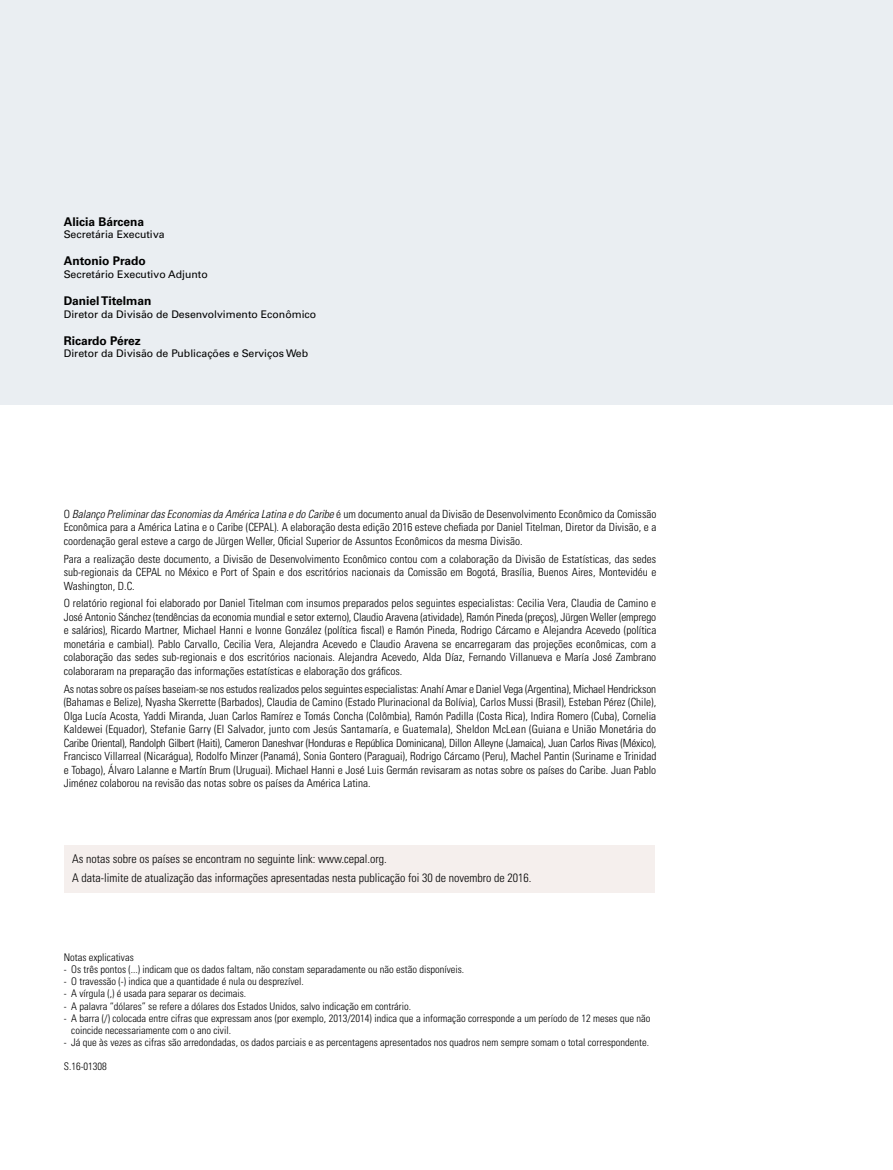
<style>
.page{position:relative;width:893px;height:1170px;background:#fff}
.page>*{position:absolute;margin:0;border:0;box-sizing:border-box;transform-origin:0 0}
.t1{font:300 condensed 12px/19px "Univers LT Std";color:#000}
.t2{font:700 12px "Univers LT Std";color:#000}
.t3{font:300 condensed 11.25px/13.5px "Univers LT Std";color:#000;text-align:justify}
.t4{font:300 condensed 10.5px/12px "Univers LT Std";color:#000}
.t5{font:10.5px "Univers LT Std";color:#000}
.s1{font-style:italic}
</style>
<div class="page">
<div style="left:64px;top:845px;width:590px;height:47px;background:#f5efed"></div>
<div style="left:0;top:0;width:893px;height:404px;background:#eaeef2"></div>
<hr style="left:892px;top:0;width:1px;height:487px;background:#f7f3f1">
<p class="t2" style="left:64px;top:214px;width:82px">Alicia Bárcena</p>
<p class="t5" style="left:64px;top:228px;width:102px">Secretária Executiva</p>
<p class="t2" style="left:64px;top:254px;width:84px">Antonio Prado</p>
<p class="t5" style="left:64px;top:268px;width:146px">Secretário Executivo Adjunto</p>
<p class="t2" style="left:64px;top:294px;width:89px">Daniel Titelman</p>
<p class="t5" style="left:64px;top:308px;width:254px">Diretor da Divisão de Desenvolvimento Econômico</p>
<p class="t2" style="left:64px;top:333px;width:78px">Ricardo Pérez</p>
<p class="t5" style="left:64px;top:347px;width:246px">Diretor da Divisão de Publicações e Serviços Web</p>
<p class="t3" style="left:64px;top:507px;width:594px">O <span class="s1">Balanço Preliminar das Economias da América Latina e do Caribe</span> é um documento anual da Divisão de Desenvolvimento Econômico da Comissão Econômica para a América Latina e o Caribe (CEPAL). A elaboração desta edição 2016 esteve chefiada por Daniel Titelman, Diretor da Divisão, e a coordenação geral esteve a cargo de Jürgen Weller, Oficial Superior de Assuntos Econômicos da mesma Divisão.</p>
<p class="t3" style="left:64px;top:552px;width:594px">Para a realização deste documento, a Divisão de Desenvolvimento Econômico contou com a colaboração da Divisão de Estatísticas, das sedes sub-regionais da CEPAL no México e Port of Spain e dos escritórios nacionais da Comissão em Bogotá, Brasília, Buenos Aires, Montevidéu e Washington, D.C.</p>
<p class="t3" style="left:64px;top:596px;width:594px">O relatório regional foi elaborado por Daniel Titelman com insumos preparados pelos seguintes especialistas: Cecilia Vera, Claudia de Camino e José Antonio Sánchez (tendências da economia mundial e setor externo), Claudio Aravena (atividade), Ramón Pineda (preços), Jürgen Weller (emprego e salários), Ricardo Martner, Michael Hanni e Ivonne González (política fiscal) e Ramón Pineda, Rodrigo Cárcamo e Alejandra Acevedo (política monetária e cambial). Pablo Carvallo, Cecilia Vera, Alejandra Acevedo e Claudio Aravena se encarregaram das projeções econômicas, com a colaboração das sedes sub-regionais e dos escritórios nacionais. Alejandra Acevedo, Alda Díaz, Fernando Villanueva e María José Zambrano colaboraram na preparação das informações estatísticas e elaboração dos gráficos.</p>
<p class="t3" style="left:64px;top:682px;width:594px">As notas sobre os países baseiam-se nos estudos realizados pelos seguintes especialistas: Anahí Amar e Daniel Vega (Argentina), Michael Hendrickson (Bahamas e Belize), Nyasha Skerrette (Barbados), Claudia de Camino (Estado Plurinacional da Bolívia), Carlos Mussi (Brasil), Esteban Pérez (Chile), Olga Lucía Acosta, Yaddi Miranda, Juan Carlos Ramírez e Tomás Concha (Colômbia), Ramón Padilla (Costa Rica), Indira Romero (Cuba), Cornelia Kaldewei (Equador), Stefanie Garry (El Salvador, junto com Jesús Santamaría, e Guatemala), Sheldon McLean (Guiana e União Monetária do Caribe Oriental), Randolph Gilbert (Haiti), Cameron Daneshvar (Honduras e República Dominicana), Dillon Alleyne (Jamaica), Juan Carlos Rivas (México), Francisco Villarreal (Nicarágua), Rodolfo Minzer (Panamá), Sonia Gontero (Paraguai), Rodrigo Cárcamo (Peru), Machel Pantin (Suriname e Trinidad e Tobago), Álvaro Lalanne e Martín Brum (Uruguai). Michael Hanni e José Luis Germán revisaram as notas sobre os países do Caribe. Juan Pablo Jiménez colaborou na revisão das notas sobre os países da América Latina.</p>
<p class="t1" style="left:72px;top:849px;width:461px">As notas sobre os países se encontram no seguinte link: www.cepal.org.<br>A data-limite de atualização das informações apresentadas nesta publicação foi 30 de novembro de 2016.</p>
<p class="t4" style="left:64px;top:951px;width:71px">Notas explicativas</p>
<p class="t4" style="left:64px;top:963px;width:402px">- Os três pontos (...) indicam que os dados faltam, não constam separadamente ou não estão disponíveis.</p>
<p class="t4" style="left:64px;top:975px;width:242px">- O travessão (-) indica que a quantidade é nula ou desprezível.</p>
<p class="t4" style="left:64px;top:987px;width:184px">- A vírgula (,) é usada para separar os decimais.</p>
<p class="t4" style="left:64px;top:999px;width:349px">- A palavra “dólares” se refere a dólares dos Estados Unidos, salvo indicação em contrário.</p>
<p class="t4" style="left:71px;top:1011px;width:581px;text-indent:-7px">- A barra (/) colocada entre cifras que expressam anos (por exemplo, 2013/2014) indica que a informação corresponde a um período de 12 meses que não coincide necessariamente com o ano civil.</p>
<p class="t4" style="left:64px;top:1035px;width:587px">- Já que às vezes as cifras são arredondadas, os dados parciais e as percentagens apresentados nos quadros nem sempre somam o total correspondente.</p>
<p class="t4" style="left:64px;top:1059px;width:45px">S.16-01308</p>
</div>
